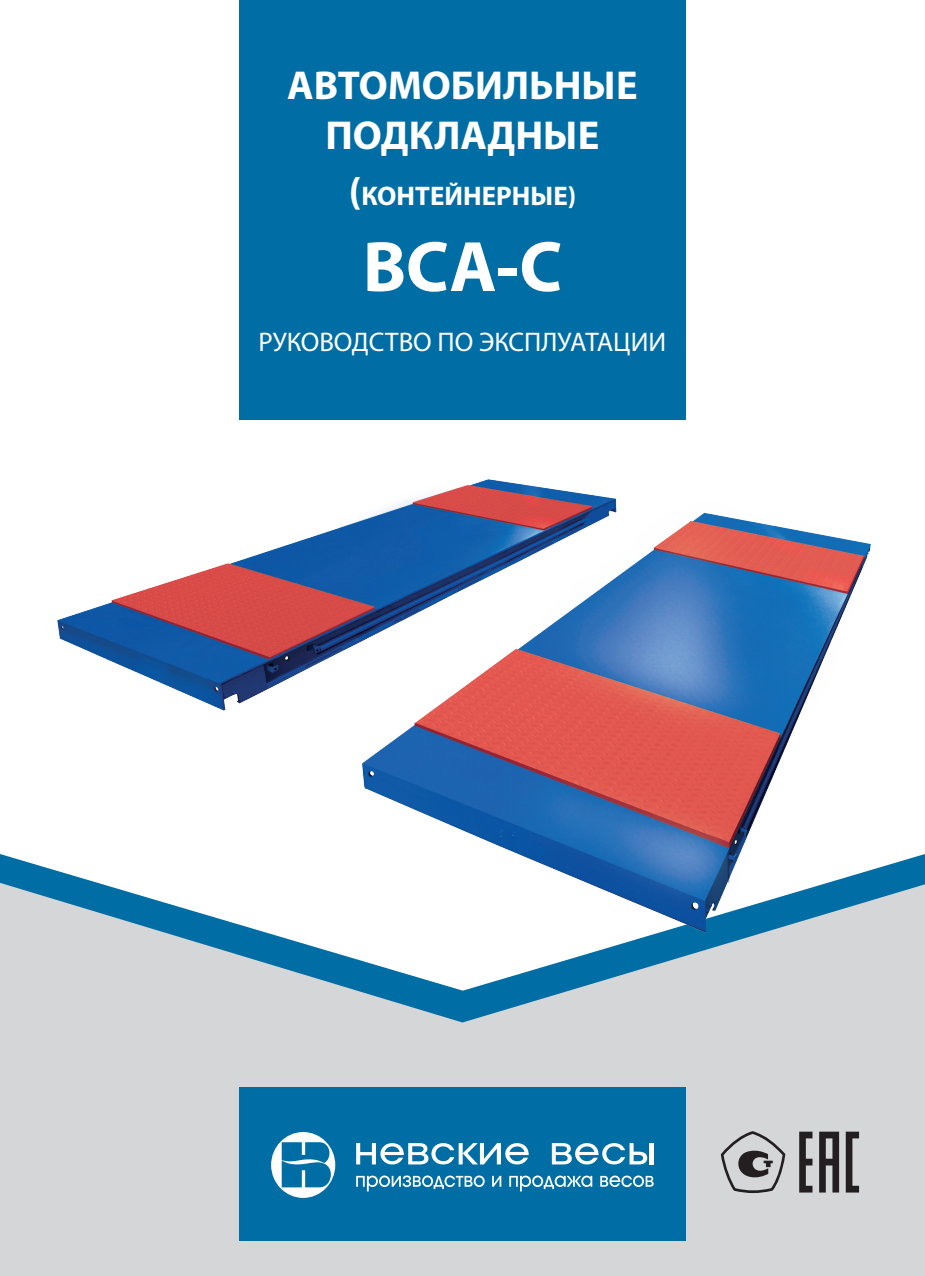
<style>
.page{position:relative;width:925px;height:1276px;background:#fff}
.page>*{position:absolute;margin:0;border:0;box-sizing:border-box;transform-origin:0 0}
.t1{font:700 72px "Myriad Pro";color:#fff}
.t2{font:700 40.5px/49.5px "Myriad Pro";color:#fff;text-align:center}
.t3{font:27px "Myriad Pro";color:#fff}
.t4{font:700 27px "Myriad Pro";color:#fff}
.s1{font-size:40.5px}
</style>
<div class="page">
<div style="left:0;top:1022px;width:925px;height:254px;background:#d5d6d8"></div>
<svg style="left:0;top:854px;width:925px;height:168px;background:#afc6d2"></svg>
<div style="left:239px;top:1087px;width:447px;height:154px;background:#006ea5"></div>
<svg style="left:271px;top:1132px;width:64px;height:66px"></svg>
<hr style="left:650px;top:1143px;width:4px;height:21px;background:#fff">
<svg style="left:356px;top:1143px;width:173px;height:21px"></svg>
<svg style="left:552px;top:1143px;width:95px;height:21px"></svg>
<svg style="left:356px;top:1175px;width:129px;height:16px"></svg>
<svg style="left:492px;top:1176px;width:9px;height:10px"></svg>
<svg style="left:509px;top:1175px;width:83px;height:16px"></svg>
<svg style="left:600px;top:1175px;width:54px;height:12px"></svg>
<div style="left:239px;top:0;width:447px;height:419px;background:#006ea5"></div>
<svg style="left:721px;top:1131px;width:64px;height:62px;background:#a5a5a7"></svg>
<svg style="left:799px;top:1131px;width:13px;height:61px"></svg>
<svg style="left:846px;top:1131px;width:13px;height:61px"></svg>
<svg style="left:819px;top:1131px;width:20px;height:61px"></svg>
<img style="left:45px;top:479px;width:836px;height:458px">
<p class="t2" style="left:287px;top:59px;width:352px">АВТОМОБИЛЬНЫЕ<br>ПОДКЛАДНЫЕ</p>
<p class="t4" style="left:349px;top:178px;width:229px"><span class="s1">(</span>КОНТЕЙНЕРНЫЕ)</p>
<p class="t1" style="left:363px;top:220px;width:201px">ВСА-С</p>
<p class="t3" style="left:259px;top:325px;width:409px">РУКОВОДСТВО ПО ЭКСПЛУАТАЦИИ</p>
</div>
